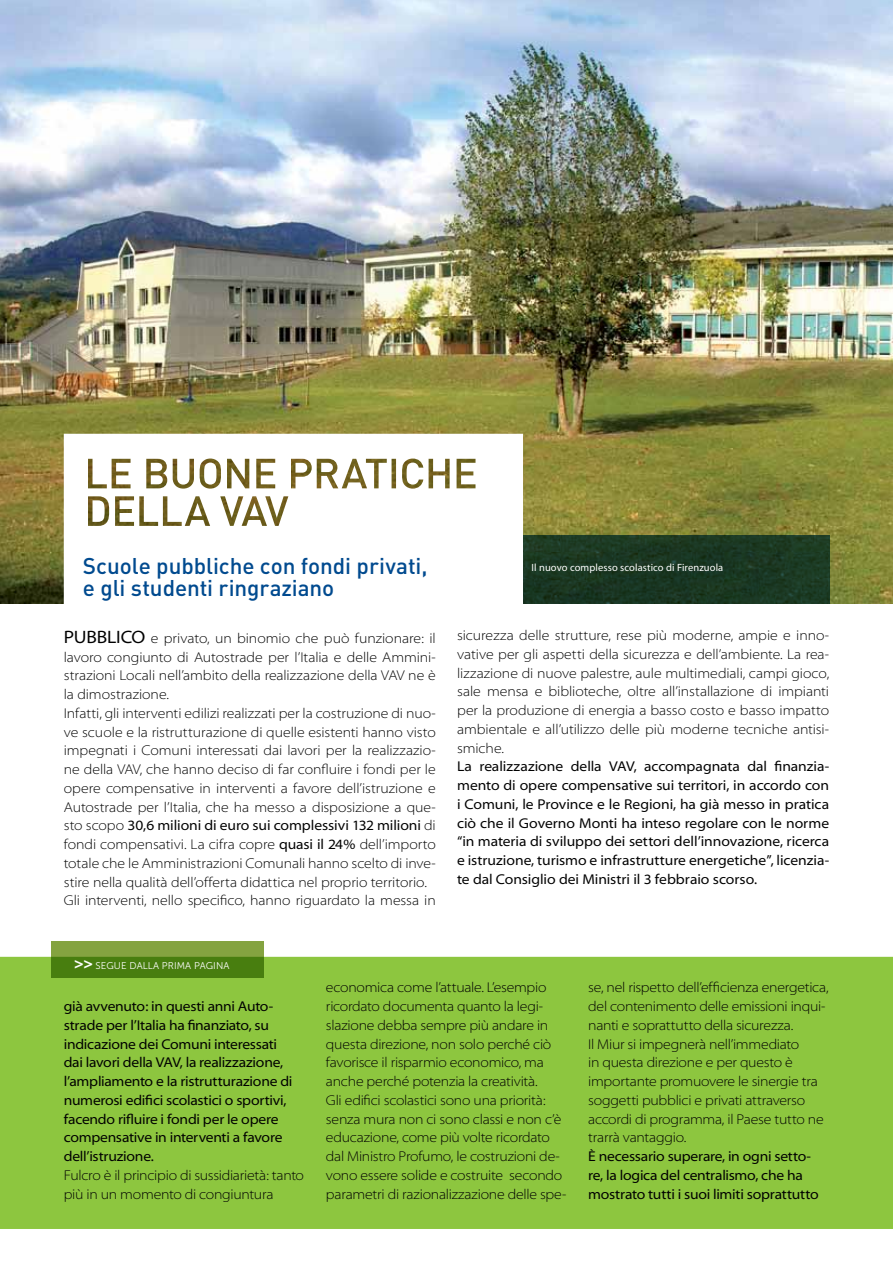
<style>
.page{position:relative;width:893px;height:1263px;background:#fff}
.page>*{position:absolute;margin:0;border:0;box-sizing:border-box;transform-origin:0 0}
.t1{font:500 22.5px/22.5px "DIN";letter-spacing:-.005em;color:#004a8f}
.t2{font:14.25px/18.8px "Myriad MM 215 700";letter-spacing:-.01em;color:#000}
.t3{font:14.25px/18.8px "Myriad MM 400 700";letter-spacing:-.015em;color:#000}
.t4{font:10.5px "Myriad MM 400 600";letter-spacing:.01em;color:#fff}
.t5{font:9.75px "Museo Sans 300";letter-spacing:.01em;color:#fff}
.s1{font-family:"Myriad MM 400 700";font-size:18px}
.s2{font-family:"Myriad MM 215 700"}
.s3{font-family:"Myriad MM 400 700"}
.s4{font-family:"Museo Sans 700";font-size:16.5px}
</style>
<div class="page">
<div style="left:0;top:957px;width:893px;height:272px;background:#8dc63f"></div>
<img style="left:0;top:0;width:893px;height:604px">
<svg style="left:64px;top:434px;width:459px;height:170px"></svg>
<svg style="left:51px;top:941px;width:213px;height:36px;background:#628e24"></svg>
<div style="left:523px;top:536px;width:306px;height:68px;background:#1b3822"></div>
<h1 class="t1" style="left:83px;top:553px;width:346px">Scuole pubbliche con fondi privati, e gli studenti ringraziano</h1>
<p class="t2" style="left:64px;top:629px;width:374px"><span class="s1">Pubblico</span> e privato, un binomio che può funzionare: il lavoro congiunto di Autostrade per l’Italia e delle Ammini&shy;strazioni Locali nell’ambito della realizzazione della VAV ne è la dimostrazione.<br>Infatti, gli interventi edilizi realizzati per la costruzione di nuo&shy;ve scuole e la ristrutturazione di quelle esistenti hanno visto impegnati i Comuni interessati dai lavori per la realizzazio&shy;ne della VAV, che hanno deciso di far confluire i fondi per le opere compensative in interventi a favore dell’istruzione e Autostrade per l’Italia, che ha messo a disposizione a que-</p>
<p class="t3" style="left:64px;top:817px;width:374px"><span class="s2">sto scopo</span> 30,6 milioni di euro sui complessivi 132 milioni <span class="s2">di</span></p>
<p class="t2" style="left:64px;top:836px;width:374px">fondi compensativi. La cifra copre <span class="s3">quasi il 24%</span> dell’importo totale che le Amministrazioni Comunali hanno scelto di inve&shy;stire nella qualità dell’offerta didattica nel proprio territorio.<br>Gli interventi, nello specifico, hanno riguardato la messa in</p>
<p class="t5" style="left:74px;top:960px;width:157px"><span class="s4">&gt;&gt;</span> SEGUE DALLA PRIMA PAGINA</p>
<p class="t4" style="left:531px;top:563px;width:193px">Il nuovo complesso scolastico di Firenzuola</p>
<p class="t2" style="left:457px;top:627px;width:374px;text-align:justify">sicurezza delle strutture, rese più moderne, ampie e inno&shy;vative per gli aspetti della sicurezza e dell’ambiente. La rea&shy;lizzazione di nuove palestre, aule multimediali, campi gioco, sale mensa e biblioteche, oltre all’installazione di impianti per la produzione di energia a basso costo e basso impatto ambientale e all’utilizzo delle più moderne tecniche antisi&shy;smiche.</p>
<p class="t3" style="left:457px;top:758px;width:374px;text-align:justify">La realizzazione della VAV, accompagnata dal finanzia&shy;mento di opere compensative sui territori, in accordo con i Comuni, le Province e le Regioni, ha già messo in pratica ciò che il Governo Monti ha inteso regolare con le norme “in materia di sviluppo dei settori dell’innovazione, ricerca e istruzione, turismo e infrastrutture energetiche”, licenzia&shy;te dal Consiglio dei Ministri il 3 febbraio scorso.</p>
<p class="t3" style="left:64px;top:997px;width:230px">già avvenuto: in questi anni Auto&shy;strade per l’Italia ha finanziato, su indicazione dei Comuni interessati dai lavori della VAV, la realizzazione, l’ampliamento e la ristrutturazione di numerosi edifici scolastici o sportivi, facendo rifluire i fondi per le opere compensative in interventi a favore dell’istruzione.</p>
<p class="t2" style="left:64px;top:1166px;width:242px">Fulcro è il principio di sussidiarietà: tanto più in un momento di congiuntura</p>
<p class="t2" style="left:326px;top:979px;width:242px">economica come l’attuale. L’esempio ricordato documenta quanto la legi&shy;slazione debba sempre più andare in questa direzione, non solo perché ciò favorisce il risparmio economico, ma anche perché potenzia la creatività.<br>Gli edifici scolastici sono una priorità: senza mura non ci sono classi e non c’è educazione, come più volte ricordato dal Ministro Profumo, le costruzioni de&shy;vono essere solide e costruite secondo parametri di razionalizzazione delle spe-</p>
<p class="t2" style="left:588px;top:979px;width:242px">se, nel rispetto dell’efficienza energetica, del contenimento delle emissioni inqui&shy;nanti e soprattutto della sicurezza.<br>Il Miur si impegnerà nell’immediato<br>in questa direzione e per questo è importante promuovere le sinergie tra soggetti pubblici e privati attraverso accordi di programma, il Paese tutto ne trarrà vantaggio.</p>
<p class="t3" style="left:588px;top:1148px;width:232px">È necessario superare, in ogni setto&shy;re, la logica del centralismo, che ha mostrato tutti i suoi limiti soprattutto</p>
</div>
